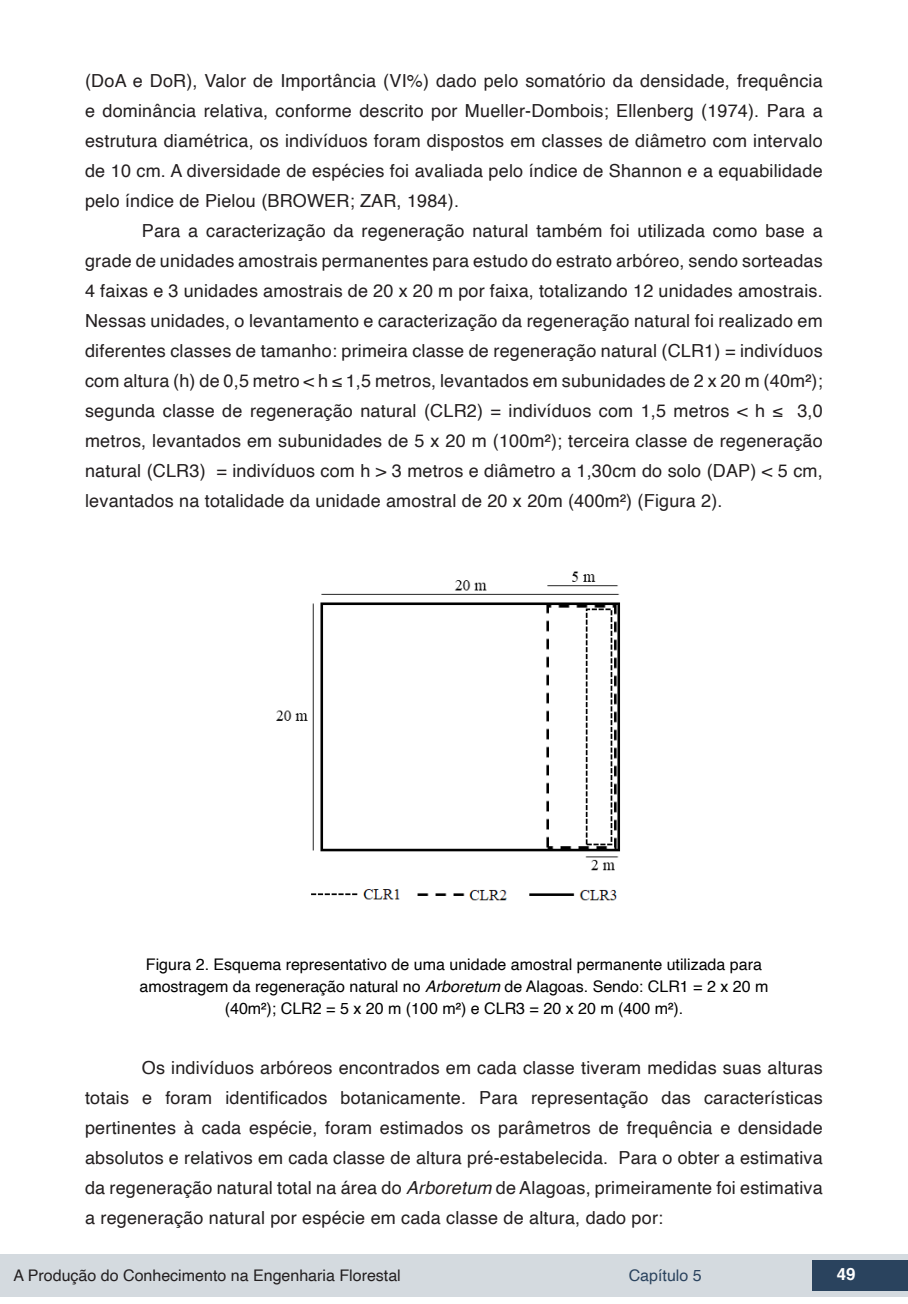
<style>
.page{position:relative;width:908px;height:1304px;background:#fff}
.page>*{position:absolute;margin:0;border:0;box-sizing:border-box;transform-origin:0 0}
.txt{font:18px/30px "Helvetica";letter-spacing:.01em;color:#231f20;text-align:justify}
.t1{font:700 16.8px "Helvetica";color:#fff}
.info_tab_graf_imag{font:16px/22px "Helvetica";color:#000;text-align:center}
.t2{font:16px "Helvetica";color:#231f20}
.t3{font:16px "Helvetica";color:#2a435e}
.s1{font-style:italic}
</style>
<div class="page">
<div style="left:0;top:1254px;width:906px;height:43px;background:#d4dadf"></div>
<div style="left:812px;top:1261px;width:95px;height:30px;background:#2a435e"></div>
<img style="left:276px;top:571px;width:344px;height:330px">
<p class="txt" style="left:85px;top:66px;width:738px">(DoA e DoR), Valor de Importância (VI%) dado pelo somatório da densidade, frequência e dominância relativa, conforme descrito por Mueller-Dombois; Ellenberg (1974). Para a estrutura diamétrica, os indivíduos foram dispostos em classes de diâmetro com intervalo de 10 cm. A diversidade de espécies foi avaliada pelo índice de Shannon e a equabilidade pelo índice de Pielou (BROWER; ZAR, 1984).</p>
<p class="txt" style="left:85px;top:216px;width:738px;text-indent:57px">Para a caracterização da regeneração natural também foi utilizada como base a grade de unidades amostrais permanentes para estudo do estrato arbóreo, sendo sorteadas 4 faixas e 3 unidades amostrais de 20 x 20 m por faixa, totalizando 12 unidades amostrais.<br>Nessas unidades, o levantamento e caracterização da regeneração natural foi realizado em diferentes classes de tamanho: primeira classe de regeneração natural (CLR1) = indivíduos com altura (h) de 0,5 metro &lt; h ≤ 1,5 metros, levantados em subunidades de 2 x 20 m (40m²); segunda classe de regeneração natural (CLR2) = indivíduos com 1,5 metros &lt; h ≤ 3,0 metros, levantados em subunidades de 5 x 20 m (100m²); terceira classe de regeneração natural (CLR3) = indivíduos com h &gt; 3 metros e diâmetro a 1,30cm do solo (DAP) &lt; 5 cm, levantados na totalidade da unidade amostral de 20 x 20m (400m²) (Figura 2).</p>
<p class="info_tab_graf_imag" style="left:139px;top:954px;width:630px">Figura 2. Esquema representativo de uma unidade amostral permanente utilizada para amostragem da regeneração natural no <span class="s1">Arboretum</span> de Alagoas. Sendo: CLR1 = 2 x 20 m (40m²); CLR2 = 5 x 20 m (100 m²) e CLR3 = 20 x 20 m (400 m²).</p>
<p class="txt" style="left:85px;top:1053px;width:738px;text-indent:57px">Os indivíduos arbóreos encontrados em cada classe tiveram medidas suas alturas totais e foram identificados botanicamente. Para representação das características pertinentes à cada espécie, foram estimados os parâmetros de frequência e densidade absolutos e relativos em cada classe de altura pré-estabelecida. Para o obter a estimativa da regeneração natural total na área do <span class="s1">Arboretum</span> de Alagoas, primeiramente foi estimativa a regeneração natural por espécie em cada classe de altura, dado por:</p>
<p class="t2" style="left:14px;top:1263px;width:388px">A Produção do Conhecimento na Engenharia Florestal</p>
<p class="t3" style="left:628px;top:1263px;width:74px">Capítulo 5</p>
<p class="t1" style="left:836px;top:1261px;width:20px">49</p>
</div>
